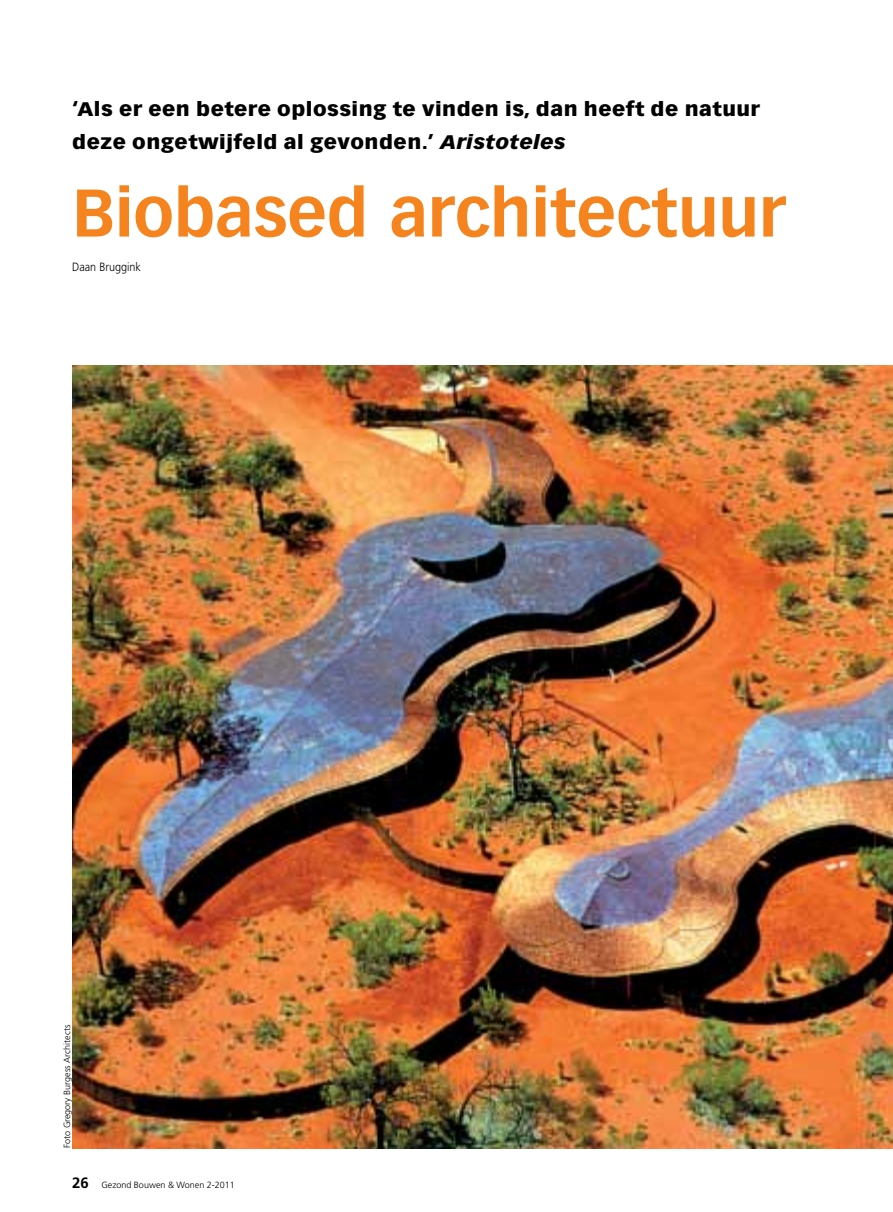
<style>
.page{position:relative;width:893px;height:1212px;background:#fff}
.page>*{position:absolute;margin:0;border:0;box-sizing:border-box;transform-origin:0 0}
.t1{font:700 66px "Vectora LT Std";color:#f5841f}
.t2{font:900 19.35px/33px "Vectora LT Std";letter-spacing:.025em;color:#000;scale:1.09 1}
.t3{font:300 12px "Frutiger LT Std";color:#000;scale:.9 1}
.t4{font:300 9px "Frutiger LT Std";color:#000}
.s1{font-style:italic}
.s2{font-weight:700;font-size:15px}
</style>
<div class="page">
<img style="left:72px;top:366px;width:821px;height:782px">
<p class="t2" style="left:72px;top:92px;width:632px">‘Als er een betere oplossing te vinden is, dan heeft de natuur deze ongetwijfeld al gevonden.’ <span class="s1">Aristoteles</span></p>
<h1 class="t1" style="left:72px;top:173px;width:715px">Biobased architectuur</h1>
<p class="t3" style="left:72px;top:260px;width:78px">Daan Bruggink</p>
<p class="t4" style="left:62px;top:1148px;width:125px;rotate:-90deg">Foto Gregory Burgess Architects</p>
<p class="t4" style="left:72px;top:1179px;width:164px"><span class="s2">26</span> Gezond Bouwen &amp; Wonen 2-2011</p>
</div>
